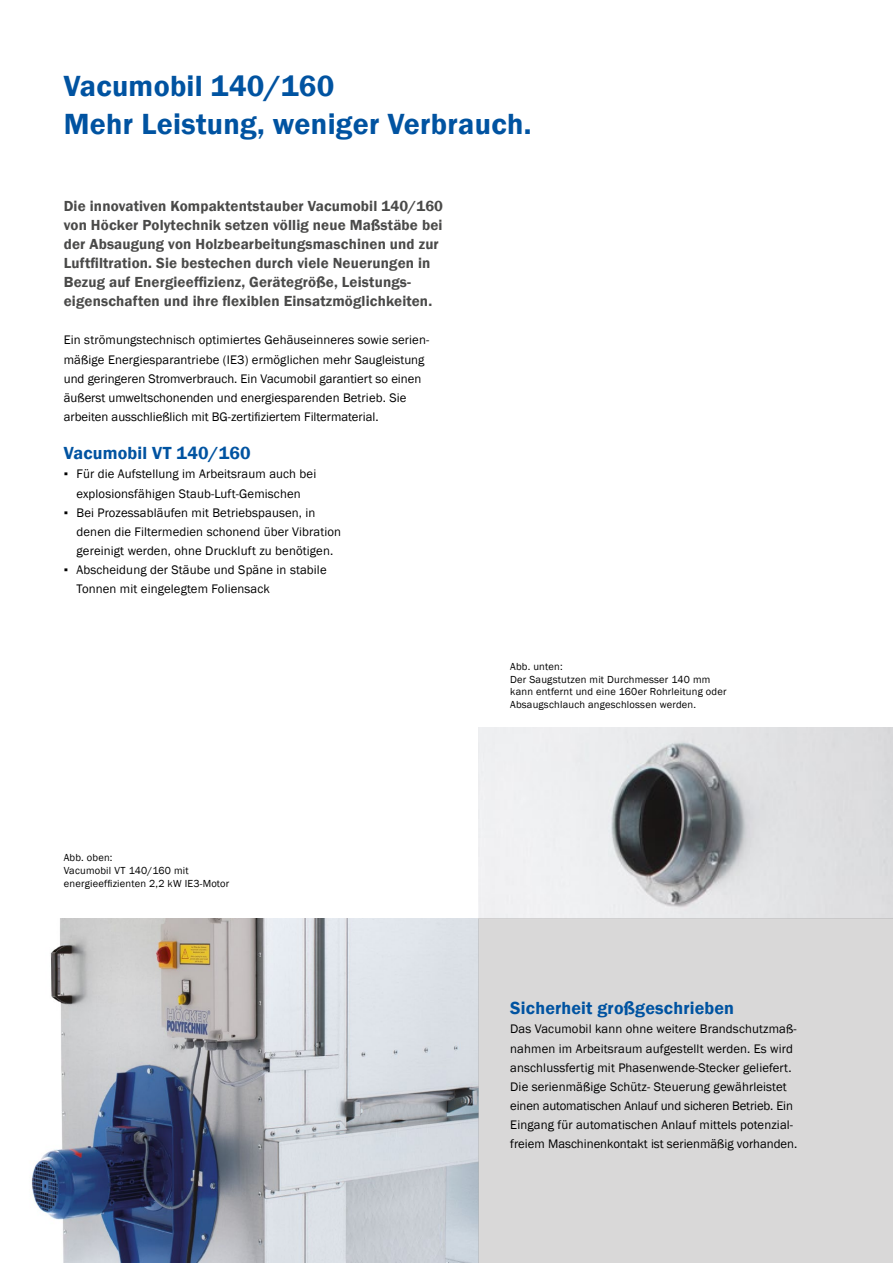
<style>
.page{position:relative;width:893px;height:1263px;background:#fff}
.page>*{position:absolute;margin:0;border:0;box-sizing:border-box;transform-origin:0 0}
.t1{font:600 30px/38.2px "Franklin Gothic";letter-spacing:.01em;color:#0053a1}
.t2{font:600 18px "Franklin Gothic";letter-spacing:.01em;color:#0053a1}
.t3{font:600 15px/19.2px "Franklin Gothic";letter-spacing:.01em;color:#4a4a49}
.t4{font:12.75px/19.2px "Franklin Gothic";letter-spacing:.01em;color:#000}
.t5{font:10.5px/12.8px "Franklin Gothic";letter-spacing:.02em;color:#000}
</style>
<div class="page">
<img style="left:31px;top:918px;width:447px;height:345px">
<img style="left:478px;top:727px;width:415px;height:191px">
<div style="left:478px;top:918px;width:415px;height:345px;background:#d9d8d8"></div>
<h1 class="t1" style="left:64px;top:67px;width:469px">Vacumobil 140/160<br>Mehr Leistung, weniger Verbrauch.</h1>
<p class="t3" style="left:64px;top:196px;width:381px">Die innovativen Kompaktentstauber Vacumobil 140/160 von Höcker Polytechnik setzen völlig neue Maßstäbe bei der Absaugung von Holzbearbeitungsmaschinen und zur Luftfiltration. Sie bestechen durch viele Neuerungen in Bezug auf Energieeffizienz, Gerätegröße, Leistungs&shy;eigenschaften und ihre flexiblen Einsatzmöglichkeiten.</p>
<p class="t4" style="left:64px;top:331px;width:367px">Ein strömungstechnisch optimiertes Gehäuseinneres sowie serien&shy;mäßige Energiesparantriebe (IE3) ermöglichen mehr Saugleistung und geringeren Stromverbrauch. Ein Vacumobil garantiert so einen äußerst umweltschonenden und energiesparenden Betrieb. Sie arbeiten ausschließlich mit BG-zertifiziertem Filtermaterial.</p>
<h2 class="t2" style="left:64px;top:442px;width:188px">Vacumobil VT 140/160</h2>
<p class="t4" style="left:64px;top:465px;width:254px;text-align:center">▪ Für die Aufstellung im Arbeitsraum auch bei explosionsfähigen Staub-Luft-Gemischen</p>
<p class="t4" style="left:77px;top:503px;width:266px;text-indent:-13px">▪ Bei Prozessabläufen mit Betriebspausen, in denen die Filtermedien schonend über Vibration gereinigt werden, ohne Druckluft zu benötigen.</p>
<p class="t4" style="left:77px;top:560px;width:252px;text-indent:-13px">▪ Abscheidung der Stäube und Späne in stabile<br>Tonnen mit eingelegtem Foliensack</p>
<p class="t5" style="left:64px;top:851px;width:167px">Abb. oben:<br>Vacumobil VT 140/160 mit energieeffizienten 2,2 kW IE3-Motor</p>
<p class="t5" style="left:510px;top:660px;width:218px">Abb. unten:<br>Der Saugstutzen mit Durchmesser 140 mm kann entfernt und eine 160er Rohrleitung oder Absaugschlauch angeschlossen werden.</p>
<h2 class="t2" style="left:510px;top:997px;width:225px">Sicherheit großgeschrieben</h2>
<p class="t4" style="left:510px;top:1020px;width:289px">Das Vacumobil kann ohne weitere Brandschutzmaß&shy;nahmen im Arbeitsraum aufgestellt werden. Es wird anschlussfertig mit Phasenwende-Stecker geliefert.<br>Die serienmäßige Schütz- Steuerung gewährleistet einen automatischen Anlauf und sicheren Betrieb. Ein Eingang für automatischen Anlauf mittels potenzial&shy;freiem Maschinenkontakt ist serienmäßig vorhanden.</p>
</div>
